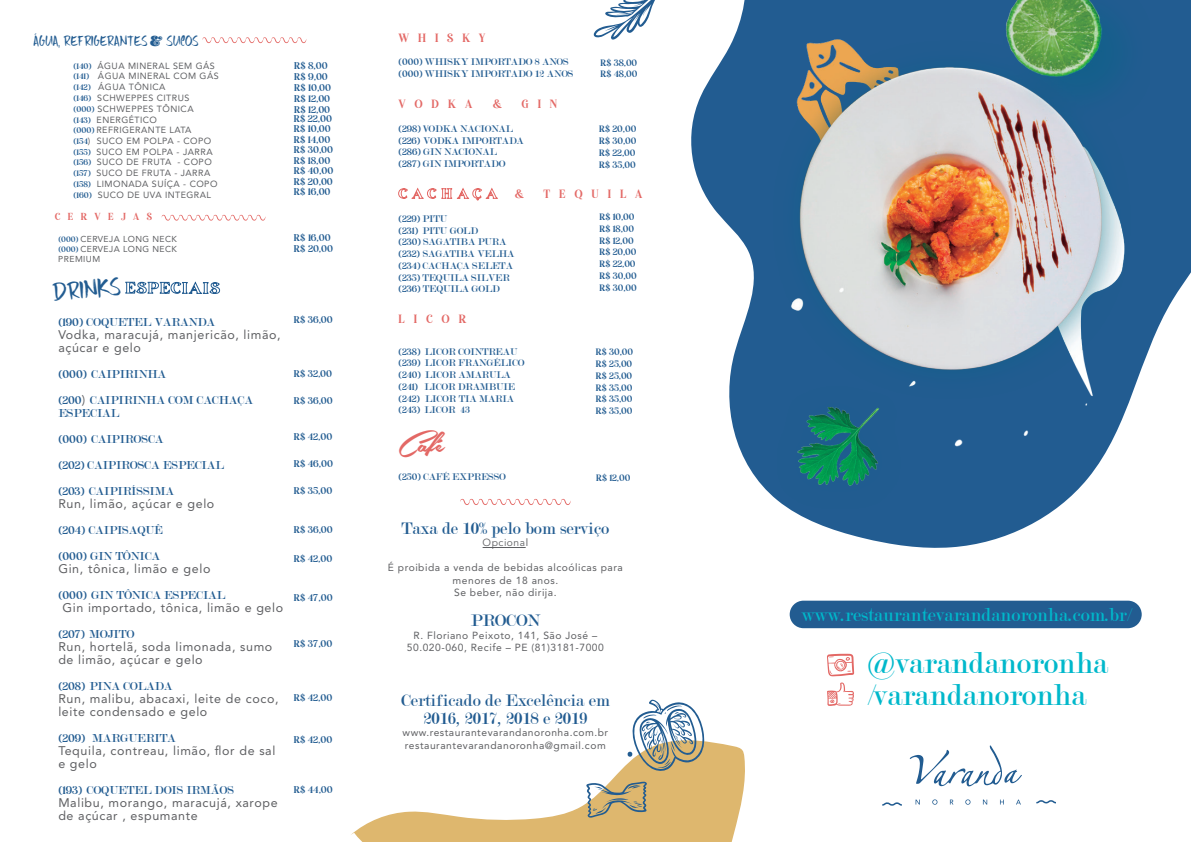
<style>
.page{position:relative;width:1191px;height:842px;background:#fff}
.page>*{position:absolute;margin:0;border:0;box-sizing:border-box;transform-origin:0 0}
.t1{font:36px "Southern Aire Personal Use Only";color:#e36865}
.t2{font:32.1px/32.1px "Modern";color:#00b8cb}
.t3{font:26px "DK Uncle Edward";color:#225c91}
.t4{font:20px "Modern";color:#00b8cb}
.t5{font:18px/18px "Modern";color:#225c91;text-align:center}
.t6{font:15.2px "DK Uncle Edward";color:#225c91}
.t7{font:13.4px "Mandalika DEMO";letter-spacing:.665em;color:#e36865}
.t8{font:12.5px/13px "Avenir LT Std";letter-spacing:.05em;color:#5e5f62}
.t9{font:12.5px/26px "Modern";color:#225c91}
.t10{font:11.4px "Mandalika DEMO";letter-spacing:.665em;color:#e36865}
.t11{font:11px/10.5px "Mandalika DEMO";color:#225c91}
.t12{font:10.4px/11.8px "Modern";color:#225c91}
.t13{font:10.4px/11.8px "Mandalika DEMO";color:#225c91}
.t14{font:10.3px/12.3px "Avenir LT Std";letter-spacing:.05em;color:#5e5f62;text-align:center}
.t15{font:10.3px "Avenir LT Std";letter-spacing:.05em;color:#5e5f62}
.t16{font:8.9px/10.7px "Avenir LT Std";letter-spacing:.05em;color:#5e5f62}
.t17{font:8.6px/10.3px "Avenir LT Std";letter-spacing:.05em;color:#5e5f62;text-align:justify}
.s1{font-family:"Blenny";font-weight:900}
.s2{font-family:"Mandalika DEMO";font-size:9.2px;color:#225c91}
.s3{font-family:"Mandalika DEMO";font-size:8.9px;color:#225c91}
.s4{font-family:"Mandalika DEMO"}
.s5{font-family:"Avenir LT Std";color:#5e5f62}
.s6{font-family:"Modern"}
.s7{font-style:inherit}
</style>
<div class="page">
<div style="left:789px;top:601px;width:352px;height:27px;background:#225c91;border-radius:14px"></div>
<svg style="left:691px;top:0;width:500px;height:548px"></svg>
<svg style="left:162px;top:215px;width:104px;height:6px"></svg>
<svg style="left:202px;top:37px;width:104px;height:6px"></svg>
<svg style="left:125px;top:282px;width:96px;height:12px"></svg>
<svg style="left:351px;top:741px;width:394px;height:101px"></svg>
<svg style="left:586px;top:781px;width:61px;height:37px;background:#baab83"></svg>
<svg style="left:627px;top:700px;width:78px;height:72px"></svg>
<svg style="left:398px;top:188px;width:100px;height:13px"></svg>
<svg style="left:593px;top:0;width:62px;height:40px"></svg>
<svg style="left:460px;top:499px;width:111px;height:6px"></svg>
<hr style="left:482px;top:547px;width:44px;height:1px;background:#5e5f62">
<img style="left:712px;top:0;width:437px;height:542px">
<svg style="left:882px;top:802px;width:20px;height:4px"></svg>
<svg style="left:910px;top:745px;width:112px;height:41px"></svg>
<svg style="left:1036px;top:800px;width:20px;height:3px"></svg>
<svg style="left:915px;top:799px;width:5px;height:6px"></svg>
<svg style="left:983px;top:799px;width:4px;height:6px"></svg>
<svg style="left:932px;top:799px;width:5px;height:6px"></svg>
<svg style="left:965px;top:799px;width:5px;height:6px"></svg>
<svg style="left:950px;top:799px;width:3px;height:5px"></svg>
<svg style="left:1016px;top:799px;width:5px;height:5px"></svg>
<svg style="left:1000px;top:799px;width:4px;height:5px"></svg>
<svg style="left:827px;top:654px;width:27px;height:22px"></svg>
<svg style="left:827px;top:682px;width:27px;height:24px"></svg>
<h3 class="t6" style="left:34px;top:33px;width:167px">ÁGUA, REFRIGERANTES <span class="s1">&amp;</span> SUCOS</h3>
<p class="t16" style="left:73px;top:60px;width:147px"><span class="s2">(140)</span> ÁGUA MINERAL SEM GÁS <span class="s2">(141)</span> ÁGUA MINERAL COM GÁS <span class="s2">(142)</span> ÁGUA TÔNICA<br><span class="s2">(146)</span> SCHWEPPES CITRUS<br><span class="s2">(000)</span> SCHWEPPES TÔNICA<br><span class="s2">(143)</span> ENERGÉTICO<br><span class="s2">(000)</span> REFRIGERANTE LATA<br><span class="s2">(154</span>) SUCO EM POLPA - COPO <span class="s2">(155)</span> SUCO EM POLPA - JARRA <span class="s2">(156)</span> SUCO DE FRUTA - COPO <span class="s2">(157)</span> SUCO DE FRUTA - JARRA <span class="s2">(158)</span> LIMONADA SUÍÇA - COPO <span class="s2">(160)</span> SUCO DE UVA INTEGRAL</p>
<p class="t10" style="left:55px;top:209px;width:99px">CERVEJAS</p>
<p class="t11" style="left:294px;top:59px;width:39px;line-height:11px">R$ 8,00<br>R$ 9,00<br>R$ 10,00<br>R$ 12,00<br>R$ 12,00</p>
<p class="t11" style="left:294px;top:113px;width:41px">R$ 22,00<br>R$ 10,00<br>R$ 14,00<br>R$ 30,00<br>R$ 18,00<br>R$ 40,00<br>R$ 20,00<br>R$ 16,00</p>
<p class="t17" style="left:58px;top:234px;width:120px"><span class="s3">(000)</span> CERVEJA LONG NECK <span class="s3">(000)</span> CERVEJA LONG NECK PREMIUM</p>
<p class="t11" style="left:294px;top:232px;width:41px">R$ 16,00<br>R$ 20,00</p>
<h3 class="t3" style="left:51px;top:278px;width:69px;rotate:-5deg">DRINKS</h3>
<p class="t9" style="left:58px;top:309px;width:158px"><span class="s4">(190)</span> COQUETEL VARANDA</p>
<p class="t8" style="left:58px;top:328px;width:224px">Vodka, maracujá, manjericão, limão, açúcar e gelo</p>
<p class="t9" style="left:58px;top:361px;width:196px"><span class="s4">(000)</span> CAIPIRINHA<br><span class="s4">(200</span><span class="s5">)</span> CAIPIRINHA COM CACHAÇA</p>
<p class="t9" style="left:58px;top:400px;width:167px">ESPECIAL<br><span class="s4">(000)</span> CAIPIROSCA<br><span class="s4">(202)</span> CAIPIROSCA ESPECIAL <span class="s4">(203)</span> CAIPIRÍSSIMA</p>
<p class="t8" style="left:58px;top:497px;width:158px">Run, limão, açúcar e gelo</p>
<p class="t9" style="left:58px;top:517px;width:106px"><span class="s4">(204)</span> CAIPISAQUÊ <span class="s4">(000)</span> GIN TÔNICA</p>
<p class="t8" style="left:58px;top:562px;width:154px">Gin, tônica, limão e gelo</p>
<p class="t9" style="left:58px;top:582px;width:168px"><span class="s4">(000)</span> GIN TÔNICA ESPECIAL</p>
<p class="t8" style="left:62px;top:601px;width:222px">Gin importado, tônica, limão e gelo</p>
<p class="t9" style="left:58px;top:621px;width:78px"><span class="s4">(207)</span> MOJITO</p>
<p class="t8" style="left:58px;top:640px;width:215px">Run, hortelã, soda limonada, sumo de limão, açúcar e gelo</p>
<p class="t9" style="left:58px;top:673px;width:116px"><span class="s4">(208)</span> PINA COLADA</p>
<p class="t8" style="left:58px;top:692px;width:222px">Run, malibu, abacaxi, leite de coco, leite condensado e gelo</p>
<p class="t9" style="left:58px;top:725px;width:119px"><span class="s4">(209)</span> MARGUERITA</p>
<p class="t8" style="left:58px;top:744px;width:218px">Tequila, contreau, limão, flor de sal e gelo</p>
<p class="t9" style="left:58px;top:777px;width:177px"><span class="s4">(193)</span> COQUETEL DOIS IRMÃOS</p>
<p class="t8" style="left:58px;top:796px;width:221px">Malibu, morango, maracujá, xarope de açúcar , espumante</p>
<p class="t11" style="left:294px;top:314px;width:41px">R$ 36,00</p>
<p class="t11" style="left:294px;top:368px;width:40px">R$ 32,00</p>
<p class="t11" style="left:294px;top:395px;width:41px">R$ 36,00</p>
<p class="t11" style="left:294px;top:431px;width:40px">R$ 42,00</p>
<p class="t11" style="left:294px;top:458px;width:41px">R$ 46,00</p>
<p class="t11" style="left:294px;top:485px;width:40px">R$ 35,00</p>
<p class="t11" style="left:294px;top:524px;width:41px">R$ 36,00</p>
<p class="t11" style="left:294px;top:553px;width:40px">R$ 42,00</p>
<p class="t11" style="left:294px;top:592px;width:40px">R$ 47,00</p>
<p class="t11" style="left:294px;top:638px;width:40px">R$ 37,00</p>
<p class="t11" style="left:294px;top:692px;width:40px">R$ 42,00</p>
<p class="t11" style="left:294px;top:734px;width:40px">R$ 42,00</p>
<p class="t11" style="left:294px;top:784px;width:41px">R$ 44,00</p>
<p class="t7" style="left:398px;top:29px;width:88px">WHISKY</p>
<p class="t12" style="left:398px;top:56px;width:176px"><span class="s4">(000)</span> WHISKY IMPORTADO 8 ANOS <span class="s4">(000)</span> WHISKY IMPORTADO 12 ANOS</p>
<p class="t7" style="left:398px;top:96px;width:75px">VODKA</p>
<p class="t7" style="left:493px;top:96px;width:10px">&amp;</p>
<p class="t7" style="left:521px;top:96px;width:37px">GIN</p>
<p class="t12" style="left:398px;top:123px;width:127px"><span class="s4">(298) V</span>ODKA NACIONAL <span class="s4">(226)</span> VODKA IMPORTADA <span class="s4">(286)</span> GIN NACIONAL<br><span class="s4">(287)</span> GIN IMPORTADO</p>
<p class="t7" style="left:514px;top:186px;width:10px">&amp;</p>
<p class="t7" style="left:543px;top:186px;width:101px">TEQUILA</p>
<p class="t13" style="left:398px;top:212px;width:50px">(229) <span class="s6">PITU</span></p>
<p class="t12" style="left:398px;top:225px;width:117px"><span class="s4">(231)</span> PITU GOLD<br><span class="s4">(230)</span> SAGATIBA PURA <span class="s4">(232)</span> SAGATIBA VELHA <span class="s4">(234)</span> CACHAÇA SELETA <span class="s4">(235)</span> TEQUILA SILVER <span class="s4">(236)</span> TEQUILA GOLD</p>
<p class="t7" style="left:398px;top:311px;width:70px">LICOR</p>
<p class="t12" style="left:398px;top:345px;width:127px"><span class="s4">(238)</span> LICOR COINTREAU <span class="s4">(239)</span> LICOR FRANGÉLICO <span class="s4">(240)</span> LICOR AMARULA <span class="s4">(241)</span> LICOR DRAMBUIE <span class="s4">(242)</span> LICOR TIA MARIA <span class="s4">(243)</span> LICOR 43</p>
<h1 class="t1" style="left:398px;top:426px;width:47px">Café</h1>
<p class="t12" style="left:398px;top:471px;width:109px"><span class="s4">(250)</span> CAFÉ EXPRESSO</p>
<p class="t13" style="left:600px;top:56px;width:39px">R$ 38,00<br>R$ 48,00</p>
<p class="t13" style="left:599px;top:123px;width:39px;text-align:justify">R$ 20,00<br>R$ 30,00<br>R$ 22,00<br>R$ 35,00</p>
<p class="t13" style="left:599px;top:211px;width:39px">R$ 10,00<br>R$ 18,00<br>R$ 12,00<br>R$ 20,00<br>R$ 22,00<br>R$ 30,00<br>R$ 30,00</p>
<p class="t13" style="left:596px;top:346px;width:39px;text-align:justify">R$ 30,00<br>R$ 25,00<br>R$ 25,00<br>R$ 35,00<br>R$ 35,00<br>R$ 35,00</p>
<p class="t13" style="left:596px;top:471px;width:36px">R$ 12,00</p>
<h3 class="t5" style="left:401px;top:520px;width:209px">Taxa de 10% pelo bom serviço</h3>
<p class="t15" style="left:482px;top:537px;width:47px">Opciona<span class="s7">l</span></p>
<p class="t14" style="left:388px;top:561px;width:236px">É proibida a venda de bebidas alcoólicas para menores de 18 anos.<br>Se beber, não dirija.</p>
<h3 class="t5" style="left:471px;top:612px;width:71px">PROCON</h3>
<p class="t14" style="left:407px;top:629px;width:198px">R. Floriano Peixoto, 141, São José –<br>50.020-060, Recife – PE (81)3181-7000</p>
<h3 class="t5" style="left:401px;top:691px;width:210px">Certificado de Excelência em<br>2016, 2017, 2018 e 2019</h3>
<p class="t14" style="left:402px;top:726px;width:207px;text-align:left">www.restaurantevarandanoronha.com.br restaurantevarandanoronha@gmail.com</p>
<h3 class="t4" style="left:801px;top:604px;width:331px">www.restaurantevarandanoronha.com.br/</h3>
<h2 class="t2" style="left:867px;top:647px;width:242px">@varandanoronha /varandanoronha</h2>
</div>
